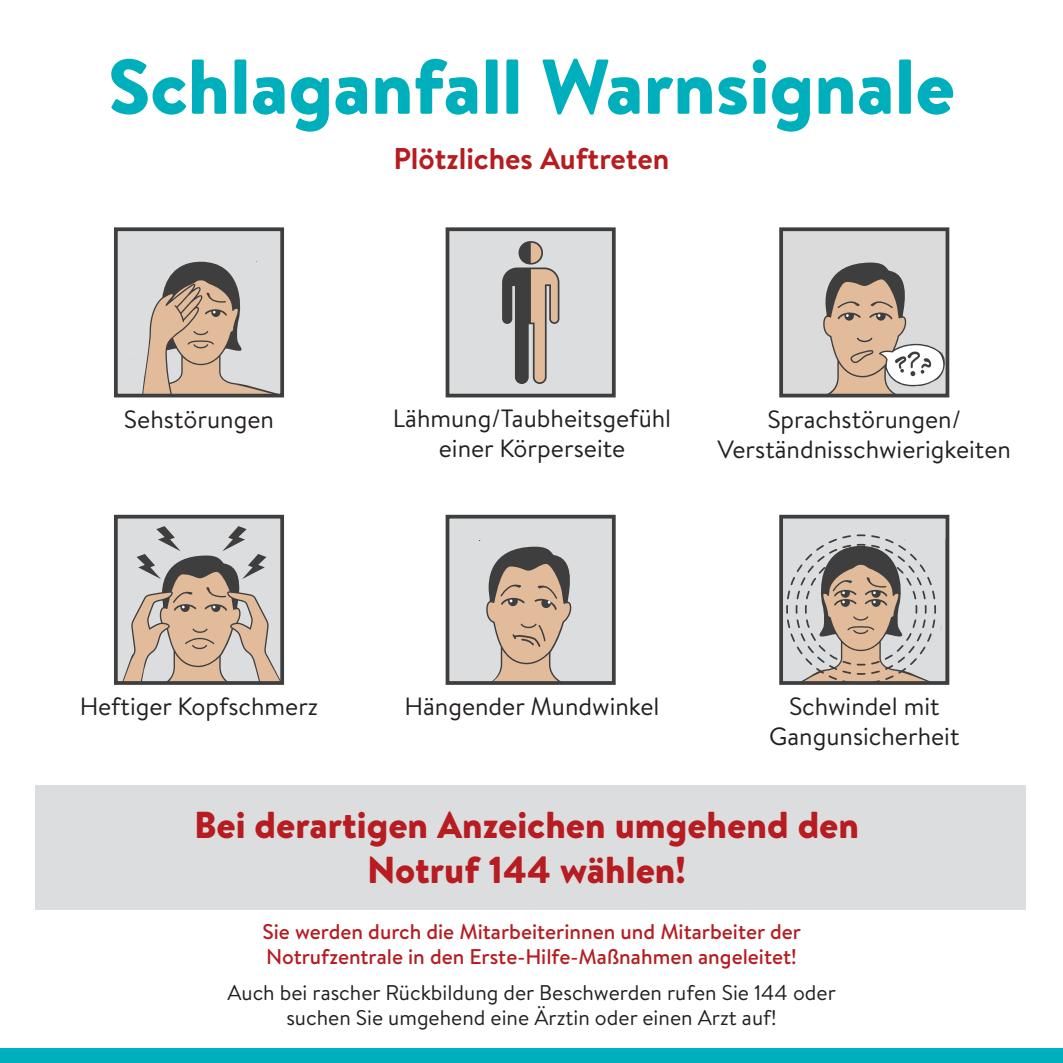
<style>
.page{position:relative;width:1063px;height:1063px;background:#fff}
.page>*{position:absolute;margin:0;border:0;box-sizing:border-box;transform-origin:0 0}
.Headline_14{font:900 77.5px "Brandon Text";color:#00afbc}
.Fließtext{font:900 37.5px "Brandon Text";color:#b61c20}
.Fließtext-2{font:700 30px "Brandon Text";color:#b61c20}
.Fließtext-3{font:25px/30px "Brandon Text";color:#231f20;text-align:center}
.Fließtext-4{font:500 21.25px/25.5px "Brandon Text";color:#b61c20}
.Fließtext-5{font:21.25px/25.5px "Brandon Text";color:#231f20;text-align:center}
</style>
<div class="page">
<div style="left:35px;top:785px;width:991px;height:125px;background:#dcdddf"></div>
<div style="left:117px;top:229px;width:165px;height:31px;background:#dcdddf"></div>
<svg style="left:119px;top:260px;width:160px;height:132px;background:#c7bbb2"></svg>
<div style="left:114px;top:227px;width:170px;height:170px;border:4px solid #3e3e3f"></div>
<div style="left:447px;top:229px;width:167px;height:167px;background:#dcdddf"></div>
<svg style="left:502px;top:241px;width:57px;height:143px"></svg>
<div style="left:446px;top:227px;width:170px;height:170px;border:4px solid #3e3e3f"></div>
<div style="left:782px;top:229px;width:40px;height:167px;background:#dadbda"></div>
<svg style="left:822px;top:259px;width:122px;height:133px;background:#c2b1a3"></svg>
<div style="left:941px;top:341px;width:5px;height:11px;background:#dadbda"></div>
<div style="left:915px;top:229px;width:31px;height:113px;background:#dadbda"></div>
<div style="left:781px;top:229px;width:165px;height:30px;background:#dadbda"></div>
<div style="left:779px;top:227px;width:170px;height:170px;border:4px solid #3e3e3f"></div>
<div style="left:781px;top:517px;width:165px;height:16px;background:#dcdddf"></div>
<svg style="left:784px;top:533px;width:160px;height:147px;background:#c0b7b1"></svg>
<div style="left:779px;top:515px;width:170px;height:170px;border:4px solid #3e3e3f"></div>
<div style="left:116px;top:517px;width:166px;height:22px;background:#dcdddf"></div>
<svg style="left:119px;top:526px;width:160px;height:154px;background:#c7bab0"></svg>
<div style="left:114px;top:515px;width:170px;height:170px;border:4px solid #3e3e3f"></div>
<svg style="left:451px;top:522px;width:160px;height:158px;background:#cdc4be"></svg>
<div style="left:446px;top:515px;width:170px;height:170px;border:4px solid #3e3e3f"></div>
<div style="left:0;top:1049px;width:1063px;height:14px;background:#00afbc"></div>
<p class="Headline_14" style="left:108px;top:32px;width:849px">Schlaganfall Warnsignale</p>
<p class="Fließtext-2" style="left:393px;top:138px;width:278px">Plötzliches Auftreten</p>
<p class="Fließtext-3" style="left:124px;top:403px;width:152px">Sehstörungen</p>
<p class="Fließtext-3" style="left:393px;top:403px;width:280px">Lähmung/Taubheitsgefühl einer Körperseite</p>
<p class="Fließtext-3" style="left:718px;top:403px;width:295px">Sprachstörungen/<br>Verständnisschwierigkeiten</p>
<p class="Fließtext-3" style="left:80px;top:691px;width:240px">Heftiger Kopfschmerz</p>
<p class="Fließtext-3" style="left:405px;top:691px;width:256px">Hängender Mundwinkel</p>
<p class="Fließtext-3" style="left:769px;top:691px;width:192px">Schwindel mit<br>Gangunsicherheit</p>
<p class="Fließtext" style="left:194px;top:799px;width:667px">Bei derartigen Anzeichen umgehend den</p>
<p class="Fließtext" style="left:367px;top:844px;width:320px">Notruf 144 wählen!</p>
<p class="Fließtext-4" style="left:263px;top:918px;width:540px">Sie werden durch die Mitarbeiterinnen und Mitarbeiter der<br>Notrufzentrale in den Erste-Hilfe-Maßnahmen angeleitet!</p>
<p class="Fließtext-5" style="left:228px;top:979px;width:610px">Auch bei rascher Rückbildung der Beschwerden rufen Sie 144 oder suchen Sie umgehend eine Ärztin oder einen Arzt auf!</p>
</div>
